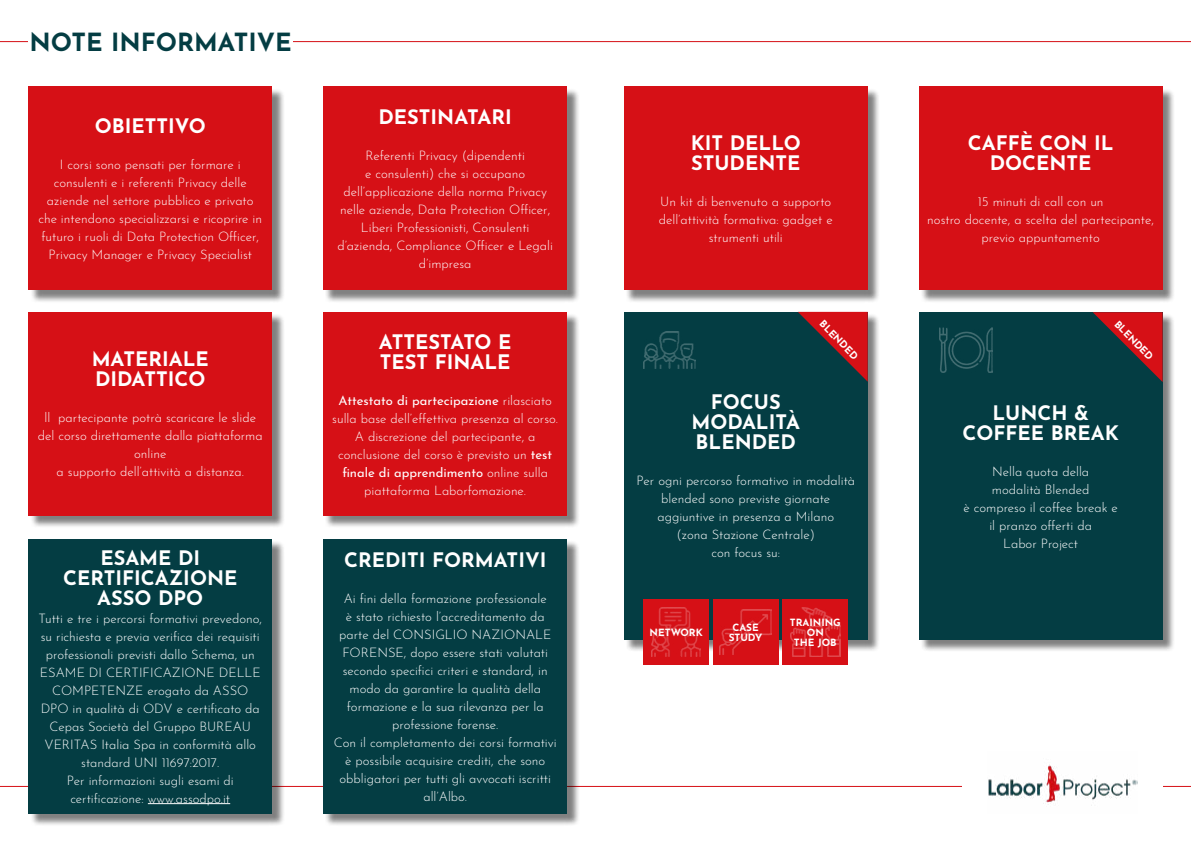
<style>
.page{position:relative;width:1191px;height:842px;background:#fff}
.page>*{position:absolute;margin:0;border:0;box-sizing:border-box;transform-origin:0 0}
.t1{font:700 25px "Josefin Sans";color:#043d43}
.t2{font:700 20px/20px "Josefin Sans";color:#fff;text-align:center}
.t3{font:300 13px/18px "Josefin Sans";color:#fff;text-align:center}
.t4{font:700 10px/10px "Josefin Sans";color:#fff;text-align:center}
.s1{font-weight:400}
</style>
<div class="page">
<hr style="left:0;top:41px;width:1191px;height:1px;background:#d61016">
<hr style="left:0;top:786px;width:1191px;height:1px;background:#d61016">
<div style="left:28px;top:28px;width:265px;height:26px;background:#fff"></div>
<div style="left:962px;top:752px;width:200px;height:62px;background:#fff"></div>
<img style="left:988px;top:764px;width:149px;height:42px">
<div style="left:30px;top:88px;width:255px;height:215px;background:#000;opacity:.5"></div>
<div style="left:28px;top:86px;width:244px;height:204px;background:#d61016"></div>
<div style="left:325px;top:88px;width:255px;height:215px;background:#000;opacity:.5"></div>
<div style="left:323px;top:86px;width:244px;height:204px;background:#d61016"></div>
<div style="left:30px;top:314px;width:255px;height:215px;background:#000;opacity:.5"></div>
<div style="left:28px;top:312px;width:244px;height:204px;background:#d61016"></div>
<div style="left:325px;top:314px;width:255px;height:215px;background:#000;opacity:.5"></div>
<div style="left:323px;top:312px;width:244px;height:204px;background:#d61016"></div>
<div style="left:30px;top:540px;width:255px;height:286px;background:#000;opacity:.5"></div>
<div style="left:28px;top:539px;width:244px;height:275px;background:#043d43"></div>
<div style="left:325px;top:540px;width:255px;height:286px;background:#000;opacity:.5"></div>
<div style="left:323px;top:539px;width:244px;height:275px;background:#043d43"></div>
<hr style="left:148px;top:803px;width:82px;height:1px;background:#fff">
<div style="left:625px;top:88px;width:255px;height:215px;background:#000;opacity:.5"></div>
<div style="left:624px;top:87px;width:243px;height:203px;background:#d61016"></div>
<div style="left:920px;top:88px;width:255px;height:215px;background:#000;opacity:.5"></div>
<div style="left:918px;top:87px;width:244px;height:203px;background:#d61016"></div>
<div style="left:625px;top:314px;width:255px;height:339px;background:#000;opacity:.5"></div>
<div style="left:624px;top:312px;width:243px;height:328px;background:#043d43"></div>
<div style="left:920px;top:314px;width:255px;height:339px;background:#000;opacity:.5"></div>
<div style="left:918px;top:312px;width:244px;height:328px;background:#043d43"></div>
<div style="left:643px;top:600px;width:66px;height:65px;background:#d61016"></div>
<img style="left:652px;top:608px;width:48px;height:48px">
<div style="left:713px;top:600px;width:65px;height:65px;background:#d61016"></div>
<img style="left:720px;top:609px;width:51px;height:46px">
<div style="left:782px;top:600px;width:66px;height:65px;background:#d61016"></div>
<img style="left:790px;top:608px;width:50px;height:49px">
<svg style="left:1093px;top:312px;width:69px;height:70px"></svg>
<svg style="left:798px;top:312px;width:69px;height:69px"></svg>
<img style="left:939px;top:327px;width:53px;height:45px">
<img style="left:643px;top:331px;width:52px;height:38px">
<h1 class="t1" style="left:30px;top:20px;width:264px">NOTE INFORMATIVE</h1>
<h2 class="t2" style="left:95px;top:113px;width:112px">OBIETTIVO</h2>
<p class="t3" style="left:38px;top:154px;width:225px">I corsi sono pensati per formare i consulenti e i referenti Privacy delle aziende nel settore pubblico e privato che intendono specializzarsi e ricoprire in futuro i ruoli di Data Protection Officer, Privacy Manager e Privacy Specialist</p>
<h2 class="t2" style="left:92px;top:346px;width:119px;text-align:left">MATERIALE<br>DIDATTICO</h2>
<p class="t3" style="left:38px;top:408px;width:226px">ll partecipante potrà scaricare le slide del corso direttamente dalla piattaforma online<br>a supporto dell’attività a distanza.</p>
<h2 class="t2" style="left:63px;top:545px;width:176px">ESAME DI<br>CERTIFICAZIONE<br>ASSO DPO</h2>
<p class="t3" style="left:38px;top:608px;width:225px">Tutti e tre i percorsi formativi prevedono, su richiesta e previa verifica dei requisiti professionali previsti dallo Schema, un ESAME DI CERTIFICAZIONE DELLE COMPETENZE erogato da ASSO DPO in qualità di ODV e certificato da Cepas Società del Gruppo BUREAU VERITAS Italia Spa in conformità allo standard UNI 11697:2017.<br>Per informazioni sugli esami di certificazione: www.assodpo.it</p>
<h2 class="t2" style="left:378px;top:104px;width:135px">DESTINATARI</h2>
<p class="t3" style="left:337px;top:145px;width:217px">Referenti Privacy (dipendenti<br>e consulenti) che si occupano dell’applicazione della norma Privacy nelle aziende, Data Protection Officer,<br>Liberi Professionisti, Consulenti d’azienda, Compliance Officer e Legali d’impresa</p>
<h2 class="t2" style="left:379px;top:329px;width:134px;text-align:left">ATTESTATO E<br>TEST FINALE</h2>
<p class="t3" style="left:332px;top:390px;width:227px"><span class="s1">Attestato di partecipazione</span> rilasciato sulla base dell’effettiva presenza al corso.<br>A discrezione del partecipante, a conclusione del corso è previsto un <span class="s1">test finale di apprendimento</span> online sulla piattaforma Laborfomazione.</p>
<h2 class="t2" style="left:344px;top:547px;width:204px">CREDITI FORMATIVI</h2>
<p class="t3" style="left:334px;top:588px;width:224px">Ai fini della formazione professionale<br>è stato richiesto l’accreditamento da parte del CONSIGLIO NAZIONALE FORENSE, dopo essere stati valutati secondo specifici criteri e standard, in modo da garantire la qualità della formazione e la sua rilevanza per la professione forense.<br>Con il completamento dei corsi formativi è possibile acquisire crediti, che sono obbligatori per tutti gli avvocati iscritti all’Albo.</p>
<h2 class="t2" style="left:691px;top:130px;width:112px;text-align:left">KIT DELLO<br>STUDENTE</h2>
<p class="t3" style="left:659px;top:191px;width:175px">Un kit di benvenuto a supporto dell’attività formativa: gadget e strumenti utili</p>
<h2 class="t2" style="left:967px;top:130px;width:147px">CAFFÈ CON IL<br>DOCENTE</h2>
<p class="t3" style="left:927px;top:191px;width:228px">15 minuti di call con un<br>nostro docente, a scelta del partecipante, previo appuntamento</p>
<p class="t4" style="left:825px;top:317px;width:52px;rotate:45deg">BLENDED</p>
<p class="t4" style="left:1120px;top:318px;width:52px;rotate:45deg">BLENDED</p>
<h2 class="t2" style="left:691px;top:389px;width:110px">FOCUS<br>MODALITÀ<br>BLENDED</h2>
<p class="t3" style="left:636px;top:471px;width:220px">Per ogni percorso formativo in modalità blended sono previste giornate aggiuntive in presenza a Milano<br>(zona Stazione Centrale)<br>con focus su:</p>
<p class="t4" style="left:649px;top:626px;width:55px">NETWORK</p>
<p class="t4" style="left:728px;top:621px;width:35px">CASE<br>STUDY</p>
<p class="t4" style="left:790px;top:616px;width:53px">TRAINING<br>ON<br>THE JOB</p>
<h2 class="t2" style="left:962px;top:400px;width:158px">LUNCH &amp;<br>COFFEE BREAK</h2>
<p class="t3" style="left:963px;top:461px;width:156px">Nella quota della<br>modalità Blended<br>è compreso il coffee break e il pranzo offerti da<br>Labor Project</p>
</div>
